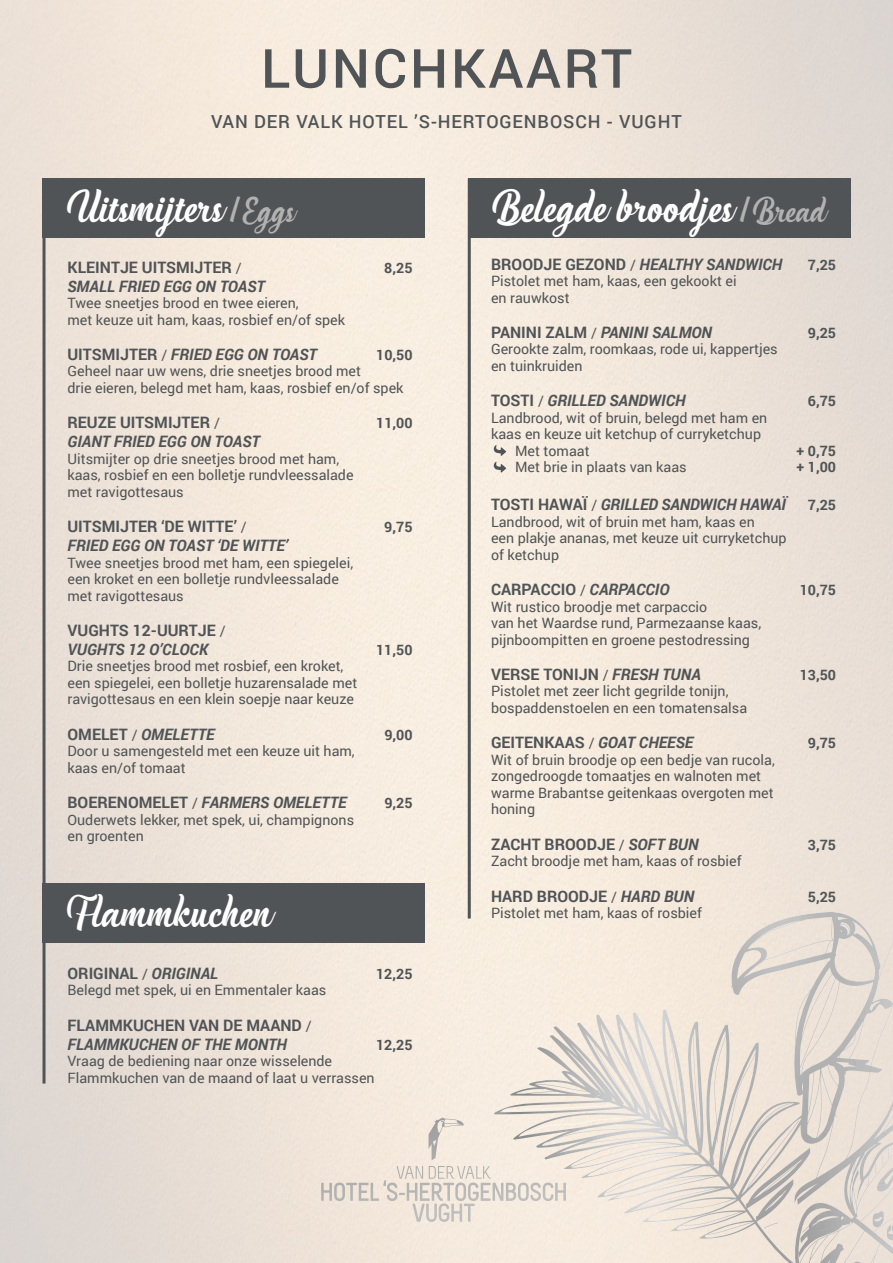
<style>
.page{position:relative;width:893px;height:1263px;background:#fff}
.page>*{position:absolute;margin:0;border:0;box-sizing:border-box;transform-origin:0 0}
.t1{font:500 54px "Roboto";letter-spacing:.05em;color:#505456}
.t2{font:39px "Handycheera";color:#fff}
.t3{font:500 18px "Roboto";letter-spacing:.05em;color:#505456}
.t4{font:700 15.75px/18.9px "Roboto";color:#505456}
.t5{font:italic 700 15.75px "Roboto";color:#505456}
.t6{font:14.25px/16.5px "Roboto";color:#505456}
.t7{font:700 14.25px "Roboto";color:#505456}
.s1{font-size:30px;color:#b3b2b2}
.s2{font-weight:400;font-size:14.25px}
.s3{font-style:normal}
.s4{font-weight:400;font-style:normal;font-size:14.25px}
.s5{font-style:italic}
</style>
<div class="page">
<img style="left:0;top:0;width:893px;height:1263px">
<svg style="left:494px;top:889px;width:399px;height:374px;background:#eae0d6"></svg>
<img style="left:511px;top:912px;width:321px;height:284px">
<svg style="left:860px;top:1148px;width:33px;height:95px;background:#dfd8d1"></svg>
<svg style="left:521px;top:1117px;width:120px;height:19px;background:#e8e0d7"></svg>
<svg style="left:503px;top:1105px;width:114px;height:6px"></svg>
<img style="left:764px;top:1222px;width:14px;height:6px">
<div style="left:43px;top:179px;width:382px;height:59px;background:#505456"></div>
<div style="left:43px;top:884px;width:382px;height:59px;background:#505456"></div>
<div style="left:468px;top:179px;width:382px;height:59px;background:#505456"></div>
<hr style="left:43px;top:181px;width:3px;height:902px;background:#505456">
<hr style="left:468px;top:179px;width:3px;height:739px;background:#505456">
<svg style="left:429px;top:1117px;width:35px;height:43px;background:#e4dcd2"></svg>
<svg style="left:321px;top:1166px;width:245px;height:56px;background:#e8dfd5"></svg>
<svg style="left:494px;top:445px;width:12px;height:11px"></svg>
<svg style="left:494px;top:462px;width:12px;height:10px"></svg>
<h1 class="t1" style="left:261px;top:31px;width:373px">LUNCHKAART</h1>
<p class="t3" style="left:211px;top:109px;width:472px">VAN DER VALK HOTEL ’S-HERTOGENBOSCH - VUGHT</p>
<h2 class="t2" style="left:64px;top:180px;width:232px">Uitsmijters <span class="s1">/Eggs</span></h2>
<p class="t4" style="left:67px;top:257px;width:176px">KLEINTJE UITSMIJTER <span class="s2">/</span></p>
<p class="t7" style="left:384px;top:257px;width:30px">8,25</p>
<p class="t5" style="left:67px;top:275px;width:199px">SMALL FRIED EGG ON TOAST</p>
<p class="t6" style="left:67px;top:294px;width:279px">Twee sneetjes brood en twee eieren,<br>met keuze uit ham, kaas, rosbief en/of spek</p>
<p class="t5" style="left:67px;top:343px;width:251px"><span class="s3">UITSMIJTER</span> <span class="s4">/</span> FRIED EGG ON TOAST</p>
<p class="t7" style="left:376px;top:345px;width:38px">10,50</p>
<p class="t6" style="left:67px;top:363px;width:338px">Geheel naar uw wens, drie sneetjes brood met<br>drie eieren, belegd met ham, kaas, rosbief en/of spek</p>
<p class="t4" style="left:67px;top:413px;width:154px">REUZE UITSMIJTER <span class="s2">/</span></p>
<p class="t7" style="left:376px;top:413px;width:38px">11,00</p>
<p class="t5" style="left:67px;top:430px;width:194px">GIANT FRIED EGG ON TOAST</p>
<p class="t6" style="left:67px;top:450px;width:288px">Uitsmijter op drie sneetjes brood met ham, kaas, rosbief en een bolletje rundvleessalade met ravigottesaus</p>
<p class="t4" style="left:67px;top:516px;width:181px">UITSMIJTER ‘DE WITTE’ <span class="s2">/</span></p>
<p class="t7" style="left:384px;top:517px;width:30px">9,75</p>
<p class="t5" style="left:67px;top:534px;width:222px">FRIED EGG ON TOAST ‘DE WITTE’</p>
<p class="t6" style="left:67px;top:554px;width:287px">Twee sneetjes brood met ham, een spiegelei, een kroket en een bolletje rundvleessalade met ravigottesaus</p>
<p class="t4" style="left:67px;top:620px;width:160px">VUGHTS 12-UURTJE <span class="s2">/<br></span><span class="s5">VUGHTS 12 O’CLOCK</span></p>
<p class="t7" style="left:376px;top:640px;width:38px">11,50</p>
<p class="t6" style="left:67px;top:657px;width:291px">Drie sneetjes brood met rosbief, een kroket, een spiegelei, een bolletje huzarensalade met ravigottesaus en een klein soepje naar keuze</p>
<p class="t5" style="left:67px;top:723px;width:149px"><span class="s3">OMELET</span> <span class="s4">/</span> OMELETTE</p>
<p class="t7" style="left:384px;top:725px;width:30px">9,00</p>
<p class="t6" style="left:67px;top:742px;width:289px">Door u samengesteld met een keuze uit ham, kaas en/of tomaat</p>
<p class="t5" style="left:67px;top:791px;width:281px"><span class="s3">BOERENOMELET</span> <span class="s4">/</span> FARMERS OMELETTE</p>
<p class="t7" style="left:384px;top:793px;width:30px">9,25</p>
<p class="t6" style="left:67px;top:811px;width:288px">Ouderwets lekker, met spek, ui, champignons en groenten</p>
<h2 class="t2" style="left:64px;top:886px;width:209px">Flammkuchen</h2>
<p class="t4" style="left:67px;top:963px;width:152px">ORIGINAL <span class="s2">/</span> <span class="s5">ORIGINAL</span></p>
<p class="t7" style="left:376px;top:964px;width:38px">12,25</p>
<p class="t6" style="left:67px;top:981px;width:260px">Belegd met spek, ui en Emmentaler kaas</p>
<p class="t4" style="left:67px;top:1015px;width:246px">FLAMMKUCHEN VAN DE MAAND <span class="s2">/<br></span><span class="s5">FLAMMKUCHEN OF THE MONTH</span></p>
<p class="t7" style="left:376px;top:1034px;width:38px">12,25</p>
<p class="t6" style="left:67px;top:1052px;width:309px">Vraag de bediening naar onze wisselende<br>Flammkuchen van de maand of laat u verrassen</p>
<h2 class="t2" style="left:489px;top:181px;width:338px">Belegde broodjes <span class="s1">/Bread</span></h2>
<p class="t5" style="left:491px;top:253px;width:293px"><span class="s3">BROODJE GEZOND</span> <span class="s4">/</span> HEALTHY SANDWICH</p>
<p class="t7" style="left:808px;top:254px;width:30px">7,25</p>
<p class="t6" style="left:491px;top:272px;width:247px">Pistolet met ham, kaas, een gekookt ei en rauwkost</p>
<p class="t5" style="left:491px;top:321px;width:223px"><span class="s3">PANINI ZALM</span> <span class="s4">/</span> PANINI SALMON</p>
<p class="t7" style="left:808px;top:323px;width:30px">9,25</p>
<p class="t6" style="left:491px;top:341px;width:288px">Gerookte zalm, roomkaas, rode ui, kappertjes en tuinkruiden</p>
<p class="t5" style="left:491px;top:390px;width:196px"><span class="s3">TOSTI</span> <span class="s4">/</span> GRILLED SANDWICH</p>
<p class="t7" style="left:808px;top:391px;width:30px">6,75</p>
<p class="t6" style="left:491px;top:409px;width:278px">Landbrood, wit of bruin, belegd met ham en</p>
<p class="t6" style="left:491px;top:425px;width:272px">kaas en keuze uit ketchup of curryketchup</p>
<p class="t6" style="left:515px;top:442px;width:76px">Met tomaat</p>
<p class="t7" style="left:796px;top:441px;width:41px">+ 0,75</p>
<p class="t6" style="left:515px;top:458px;width:173px">Met brie in plaats van kaas</p>
<p class="t7" style="left:796px;top:457px;width:41px">+ 1,00</p>
<p class="t5" style="left:491px;top:493px;width:296px"><span class="s3">TOSTI HAWAÏ</span> <span class="s4">/</span> GRILLED SANDWICH HAWAÏ</p>
<p class="t7" style="left:808px;top:495px;width:30px">7,25</p>
<p class="t6" style="left:491px;top:513px;width:297px">Landbrood, wit of bruin met ham, kaas en<br>een plakje ananas, met keuze uit curryketchup of ketchup</p>
<p class="t4" style="left:491px;top:579px;width:180px">CARPACCIO <span class="s2">/</span> <span class="s5">CARPACCIO</span></p>
<p class="t7" style="left:800px;top:580px;width:38px">10,75</p>
<p class="t6" style="left:491px;top:598px;width:272px">Wit rustico broodje met carpaccio<br>van het Waardse rund, Parmezaanse kaas, pijnboompitten en groene pestodressing</p>
<p class="t4" style="left:491px;top:664px;width:211px">VERSE TONIJN <span class="s2">/</span> <span class="s5">FRESH TUNA</span></p>
<p class="t7" style="left:800px;top:665px;width:38px">13,50</p>
<p class="t6" style="left:491px;top:683px;width:258px">Pistolet met zeer licht gegrilde tonijn, bospaddenstoelen en een tomatensalsa</p>
<p class="t4" style="left:491px;top:733px;width:204px">GEITENKAAS <span class="s2">/</span> <span class="s5">GOAT CHEESE</span></p>
<p class="t7" style="left:808px;top:733px;width:30px">9,75</p>
<p class="t6" style="left:491px;top:751px;width:285px">Wit of bruin broodje op een bedje van rucola, zongedroogde tomaatjes en walnoten met warme Brabantse geitenkaas overgoten met honing</p>
<p class="t4" style="left:491px;top:834px;width:209px">ZACHT BROODJE <span class="s2">/</span> <span class="s5">SOFT BUN</span></p>
<p class="t7" style="left:808px;top:835px;width:30px">3,75</p>
<p class="t6" style="left:491px;top:852px;width:252px">Zacht broodje met ham, kaas of rosbief</p>
<p class="t4" style="left:491px;top:886px;width:205px">HARD BROODJE <span class="s2">/</span> <span class="s5">HARD BUN</span></p>
<p class="t7" style="left:808px;top:886px;width:30px">5,25</p>
<p class="t6" style="left:491px;top:904px;width:212px">Pistolet met ham, kaas of rosbief</p>
</div>
